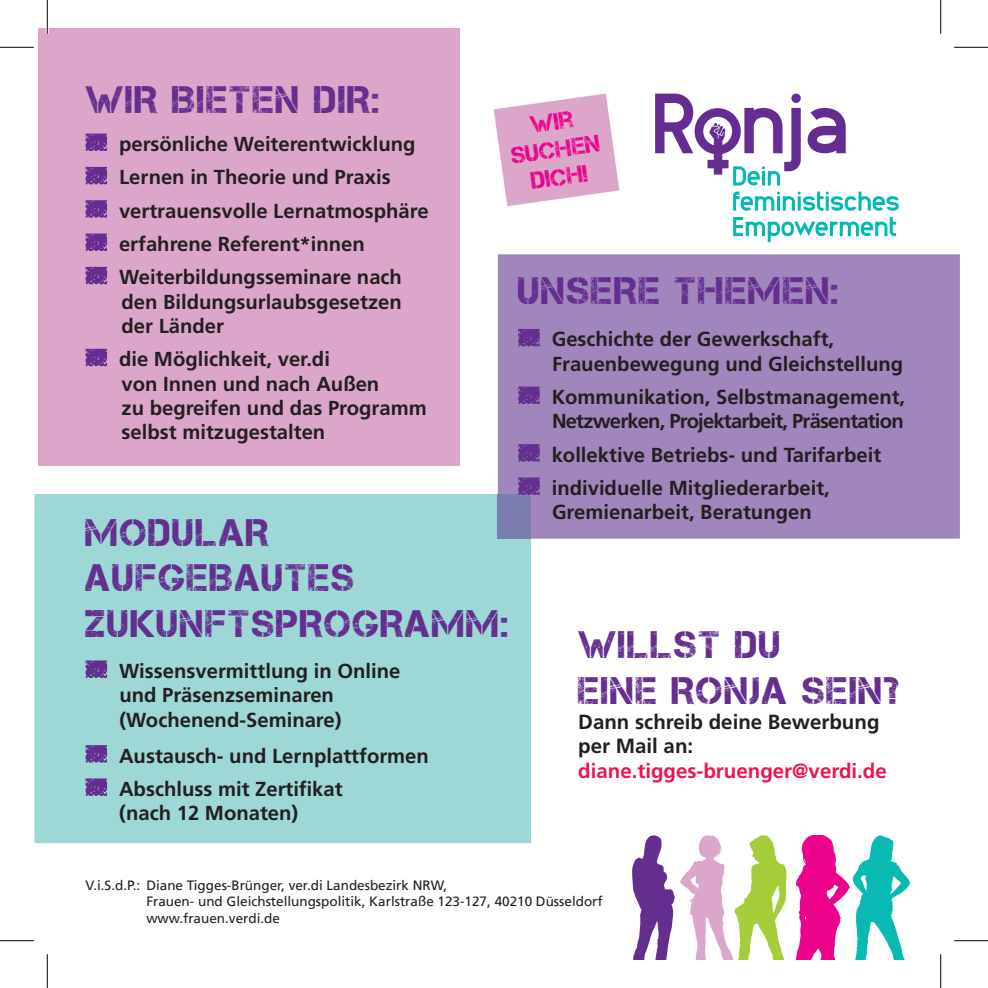
<style>
.page{position:relative;width:988px;height:988px;background:#fff}
.page>*{position:absolute;margin:0;border:0;box-sizing:border-box;transform-origin:0 0}
.t1{font:135px "Captureit";color:#642e8f}
.t2{font:38.25px/45.9px "Captureit";letter-spacing:.05em;color:#642e8f}
.t3{font:23.85px/28.1px "Captureit";color:#ed028c;text-align:center}
.t4{font:700 20.47px/24.5px "Frutiger LT Pro";color:#231f20}
.t5{font:700 20.47px "Frutiger LT Pro";color:#ed1450}
.t6{font:700 20.25px/24.3px "Frutiger LT Pro";color:#231f20}
.t7{font:700 20.25px/24.3px "Frutiger LT Pro";letter-spacing:-.04em;color:#231f20}
.t8{font:13.5px/16.2px "Frutiger";color:#231f20}
</style>
<div class="page">
<div style="left:34px;top:494px;width:497px;height:349px;background:#9dd7d6"></div>
<div style="left:498px;top:254px;width:461px;height:284px;background:#a086bc"></div>
<div style="left:498px;top:494px;width:33px;height:44px;background:#7a7eae"></div>
<div style="left:38px;top:28px;width:421px;height:437px;background:#dca6ca"></div>
<img style="left:736px;top:835px;width:109px;height:124px">
<img style="left:845px;top:835px;width:65px;height:124px">
<img style="left:680px;top:835px;width:56px;height:124px">
<img style="left:632px;top:835px;width:43px;height:124px">
<svg style="left:733px;top:191px;width:165px;height:20px"></svg>
<svg style="left:733px;top:217px;width:163px;height:25px"></svg>
<svg style="left:655px;top:94px;width:190px;height:91px"></svg>
<svg style="left:493px;top:94px;width:126px;height:112px"></svg>
<hr style="left:46px;top:0;width:3px;height:34px;background:#fff">
<hr style="left:0;top:47px;width:34px;height:1px;background:#000">
<hr style="left:954px;top:47px;width:33px;height:1px;background:#000">
<hr style="left:0;top:940px;width:34px;height:1px;background:#000">
<hr style="left:954px;top:940px;width:33px;height:1px;background:#000">
<hr style="left:47px;top:0;width:1px;height:34px;background:#000">
<hr style="left:47px;top:954px;width:1px;height:33px;background:#000">
<hr style="left:940px;top:0;width:1px;height:34px;background:#000">
<hr style="left:940px;top:954px;width:1px;height:33px;background:#000">
<h2 class="t2" style="left:86px;top:77px;width:295px">WIR BIETEN DIR:</h2>
<h1 class="t1" style="left:86px;top:28px;width:28px">.</h1>
<p class="t6" style="left:119px;top:132px;width:298px">persönliche Weiterentwicklung</p>
<h1 class="t1" style="left:86px;top:61px;width:28px">.</h1>
<p class="t6" style="left:119px;top:165px;width:273px">Lernen in Theorie und Praxis</p>
<h1 class="t1" style="left:86px;top:95px;width:28px">.</h1>
<p class="t6" style="left:119px;top:198px;width:311px">vertrauensvolle Lernatmosphäre</p>
<h1 class="t1" style="left:86px;top:128px;width:28px">.</h1>
<p class="t6" style="left:119px;top:232px;width:247px">erfahrene Referent*innen</p>
<h1 class="t1" style="left:86px;top:161px;width:28px">.</h1>
<p class="t6" style="left:119px;top:265px;width:284px;text-align:justify">Weiterbildungsseminare nach den Bildungsurlaubsgesetzen der Länder</p>
<h1 class="t1" style="left:86px;top:243px;width:28px">.</h1>
<p class="t6" style="left:119px;top:347px;width:309px">die Möglichkeit, ver.di<br>von Innen und nach Außen<br>zu begreifen und das Programm selbst mitzugestalten</p>
<p class="t3" style="left:505px;top:114px;width:91px;rotate:-8deg">Wir suchen dich!</p>
<h2 class="t2" style="left:518px;top:267px;width:322px">UNSERE THEMEN:</h2>
<h1 class="t1" style="left:518px;top:223px;width:28px">.</h1>
<p class="t6" style="left:551px;top:327px;width:353px">Geschichte der Gewerkschaft,<br>Frauenbewegung und Gleichstellung</p>
<h1 class="t1" style="left:518px;top:281px;width:28px">.</h1>
<p class="t7" style="left:551px;top:385px;width:355px">Kommunikation, Selbstmanagement,<br>Netzwerken, Projektarbeit, Präsentation</p>
<h1 class="t1" style="left:518px;top:339px;width:28px">.</h1>
<p class="t6" style="left:551px;top:442px;width:331px">kollektive Betriebs- und Tarifarbeit</p>
<h1 class="t1" style="left:518px;top:372px;width:28px">.</h1>
<p class="t6" style="left:551px;top:476px;width:279px">individuelle Mitgliederarbeit,<br>Gremienarbeit, Beratungen</p>
<h2 class="t2" style="left:86px;top:509px;width:424px">MODULAR<br>AUFGEBAUTES<br>ZUKUNFTSPROGRAMM:</h2>
<h1 class="t1" style="left:86px;top:555px;width:28px">.</h1>
<p class="t6" style="left:119px;top:658px;width:283px">Wissensvermittlung in Online und Präsenzseminaren (Wochenend-Seminare)</p>
<h1 class="t1" style="left:86px;top:639px;width:28px">.</h1>
<p class="t6" style="left:119px;top:743px;width:311px">Austausch- und Lernplattformen</p>
<h1 class="t1" style="left:86px;top:673px;width:28px">.</h1>
<p class="t6" style="left:119px;top:776px;width:225px">Abschluss mit Zertifikat (nach 12 Monaten)</p>
<h2 class="t2" style="left:578px;top:621px;width:323px">WILLST DU<br>EINE RONJA SEIN?</h2>
<p class="t4" style="left:578px;top:709px;width:303px">Dann schreib deine Bewerbung per Mail an:</p>
<p class="t5" style="left:578px;top:758px;width:310px">diane.tigges-bruenger@verdi.de</p>
<p class="t8" style="left:146px;top:877px;width:458px;text-indent:-61px">V.i.S.d.P.: Diane Tigges-Brünger, ver.di Landesbezirk NRW,<br>Frauen- und Gleichstellungspolitik, Karlstraße 123-127, 40210 Düsseldorf www.frauen.verdi.de</p>
</div>
